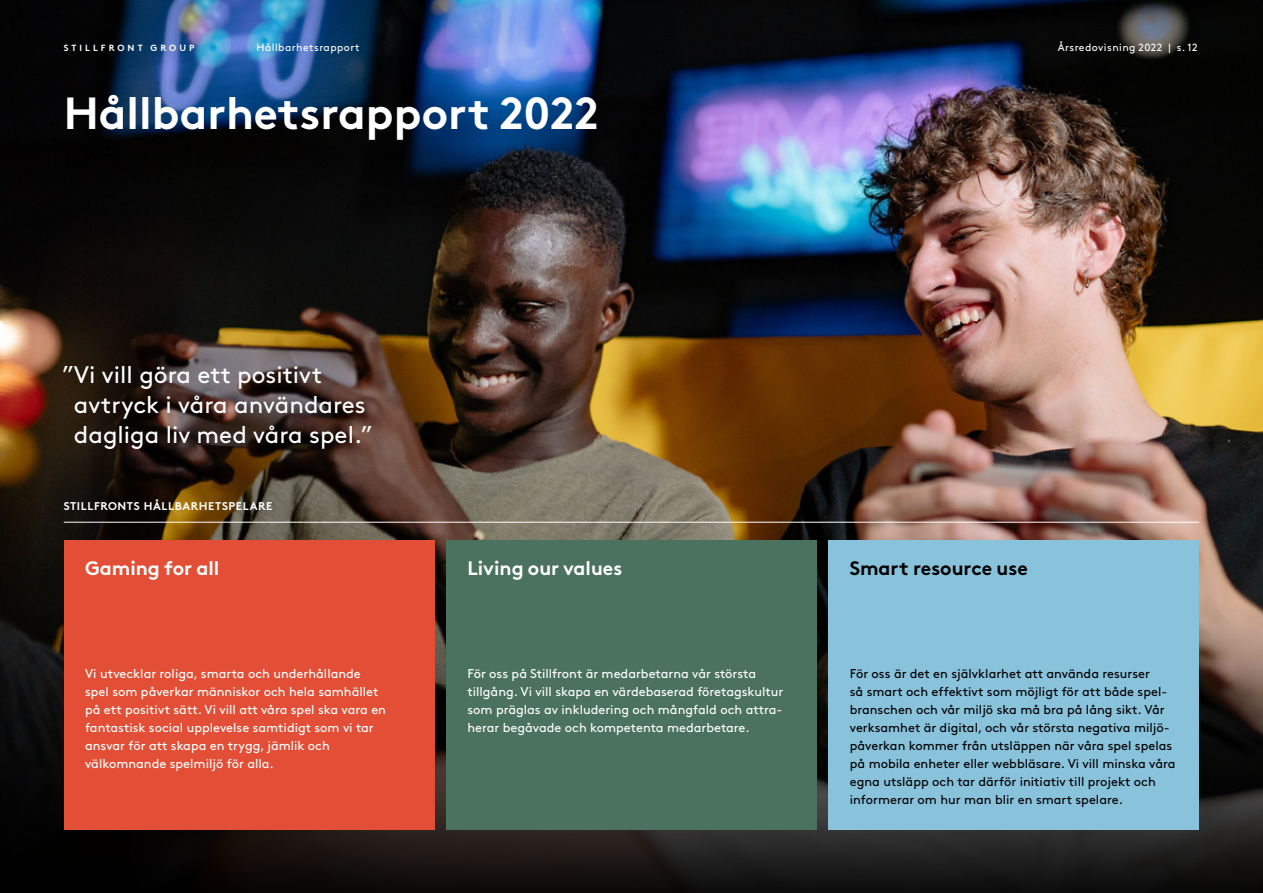
<style>
.page{position:relative;width:1263px;height:893px;background:#fff}
.page>*{position:absolute;margin:0;border:0;box-sizing:border-box;transform-origin:0 0}
.t1{font:700 45px "Brown Std";color:#fff}
.t2{font:24px/30px "Brown Std";color:#fff}
.t3{font:700 19.5px "Brown Std";color:#fff}
.t4{font:700 19.5px "Brown Std";color:#000}
.t5{font:12.75px/18px "Brown Std";color:#fff}
.t6{font:12.75px/18px "Brown Std";color:#000}
.t7{font:700 11.25px "Brown Std";letter-spacing:.05em;color:#fff}
.t8{font:10.5px "Brown Std";letter-spacing:.04em;color:#fff}
.t9{font:700 9px "Brown Std";letter-spacing:.34em;color:#fff}
</style>
<div class="page">
<img style="left:0;top:0;width:1263px;height:561px">
<svg style="left:0;top:561px;width:1263px;height:332px;background:#201b19"></svg>
<hr style="left:64px;top:522px;width:1135px;height:1px;background:#fff">
<div style="left:64px;top:540px;width:370px;height:289px;background:#e24f36"></div>
<div style="left:446px;top:540px;width:371px;height:289px;background:#4a725e"></div>
<div style="left:828px;top:540px;width:371px;height:289px;background:#89c2db"></div>
<p class="t9" style="left:64px;top:42px;width:132px">STILLFRONT GROUP</p>
<p class="t8" style="left:257px;top:41px;width:105px">Hållbarhetsrapport</p>
<p class="t8" style="left:1058px;top:41px;width:141px">Årsredovisning 2022 | s. 12</p>
<h1 class="t1" style="left:64px;top:86px;width:536px">Hållbarhetsrapport 2022</h1>
<h2 class="t2" style="left:74px;top:360px;width:300px;text-indent:-12px">”Vi vill göra ett positivt avtryck i våra användares dagliga liv med våra spel.”</h2>
<p class="t7" style="left:64px;top:499px;width:210px">STILLFRONTS HÅLLBARHETSPELARE</p>
<h3 class="t3" style="left:85px;top:556px;width:136px">Gaming for all</h3>
<p class="t5" style="left:85px;top:665px;width:302px">Vi utvecklar roliga, smarta och underhållande spel som påverkar människor och hela samhället på ett positivt sätt. Vi vill att våra spel ska vara en fantastisk social upplevelse samtidigt som vi tar ansvar för att skapa en trygg, jämlik och välkomnande spelmiljö för alla.</p>
<h3 class="t3" style="left:467px;top:556px;width:157px">Living our values</h3>
<p class="t5" style="left:467px;top:665px;width:317px">För oss på Stillfront är medarbetarna vår största tillgång. Vi vill skapa en värdebaserad företagskultur som präglas av inkludering och mångfald och attra&shy;herar begåvade och kompetenta medarbetare.</p>
<h3 class="t4" style="left:850px;top:556px;width:179px">Smart resource use</h3>
<p class="t6" style="left:850px;top:665px;width:327px">För oss är det en självklarhet att använda resurser<br>så smart och effektivt som möjligt för att både spel&shy;branschen och vår miljö ska må bra på lång sikt. Vår verksamhet är digital, och vår största negativa miljö&shy;påverkan kommer från utsläppen när våra spel spelas på mobila enheter eller webbläsare. Vi vill minska våra egna utsläpp och tar därför initiativ till projekt och informerar om hur man blir en smart spelare.</p>
</div>
